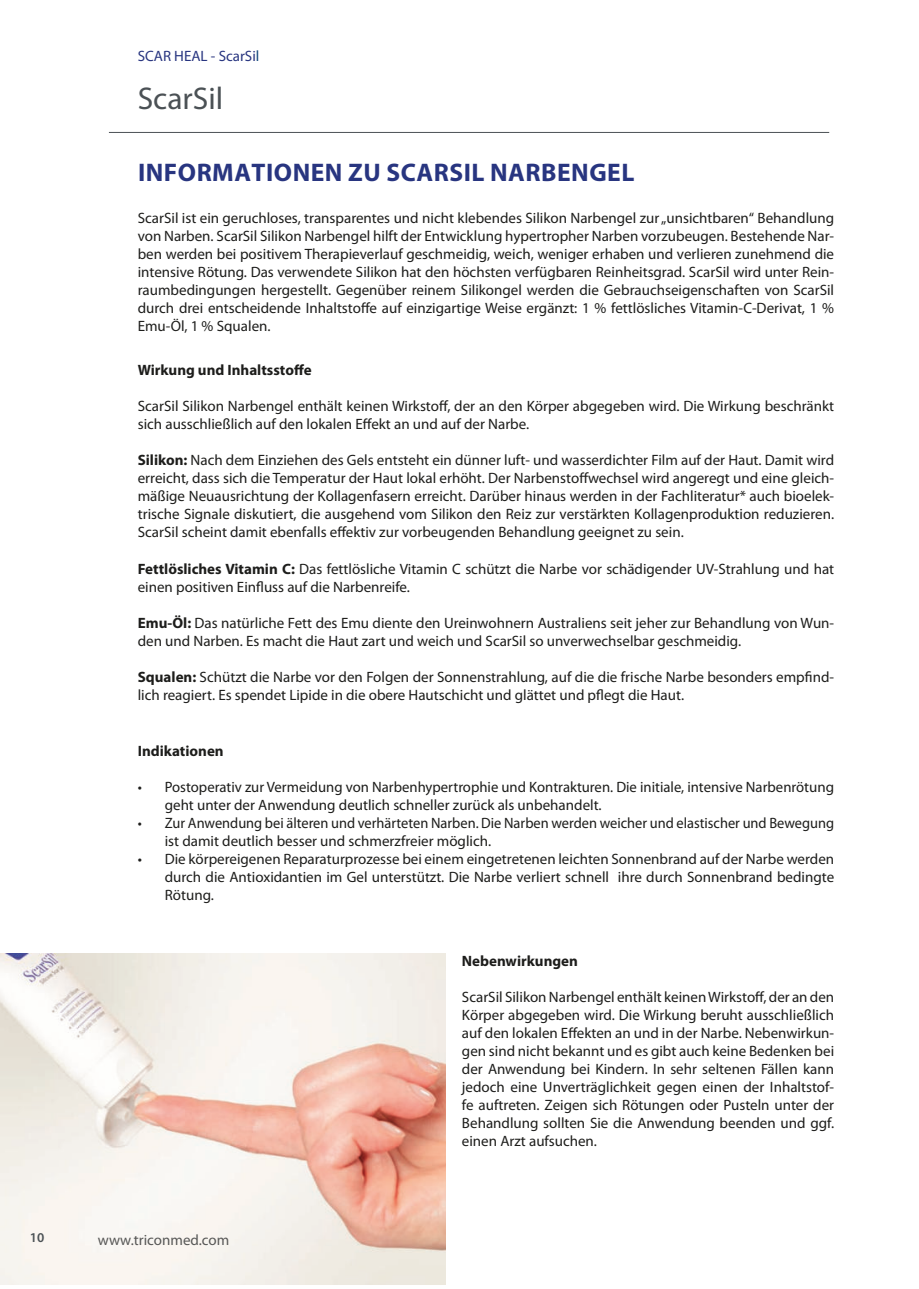
<style>
.page{position:relative;width:919px;height:1289px;background:#fff}
.page>*{position:absolute;margin:0;border:0;box-sizing:border-box;transform-origin:0 0}
.t1{font:31.5px "Myriad Pro";color:#4b5155}
.t2{font:700 25.5px "Myriad Pro";letter-spacing:.02em;color:#283580}
.t3{font:15px/18px "Myriad Pro";color:#1d1d1b}
.t4{font:15px/18px "Myriad Pro";color:#1d1d1b;scale:.96 1}
.t5{font:700 15px "Myriad Pro";color:#1d1d1b}
.t6{font:15px "Myriad Pro";color:#575756}
.t7{font:15px "Myriad Pro";color:#283580}
.t8{font:600 13.5px "Myriad Pro";color:#4b5155}
.s1{color:#0f467b}
.s2{font-weight:700}
</style>
<div class="page">
<hr style="left:109px;top:132px;width:720px;height:1px;background:#4b5155">
<img style="left:0;top:953px;width:445px;height:331px">
<p class="t7" style="left:138px;top:48px;width:123px">SCAR HEAL - ScarSi<span class="s1">l</span></p>
<h1 class="t1" style="left:138px;top:83px;width:87px">ScarSil</h1>
<h2 class="t2" style="left:138px;top:159px;width:498px">INFORMATIONEN ZU SCARSIL NARBENGEL</h2>
<p class="t3" style="left:138px;top:209px;width:698px;text-align:justify">ScarSil ist ein geruchloses, transparentes und nicht klebendes Silikon Narbengel zur „unsichtbaren“ Behandlung von Narben. ScarSil Silikon Narbengel hilft der Entwicklung hypertropher Narben vorzubeugen. Bestehende Nar&shy;ben werden bei positivem Therapieverlauf geschmeidig, weich, weniger erhaben und verlieren zunehmend die intensive Rötung. Das verwendete Silikon hat den höchsten verfügbaren Reinheitsgrad. ScarSil wird unter Rein&shy;raumbedingungen hergestellt. Gegenüber reinem Silikongel werden die Gebrauchseigenschaften von ScarSil durch drei entscheidende Inhaltstoffe auf einzigartige Weise ergänzt: 1 % fettlösliches Vitamin-C-Derivat, 1 % Emu-Öl, 1 % Squalen.</p>
<p class="t5" style="left:138px;top:362px;width:175px">Wirkung und Inhaltsstoffe</p>
<p class="t3" style="left:138px;top:398px;width:698px">ScarSil Silikon Narbengel enthält keinen Wirkstoff, der an den Körper abgegeben wird. Die Wirkung beschränkt sich ausschließlich auf den lokalen Effekt an und auf der Narbe.</p>
<p class="t3" style="left:138px;top:452px;width:698px;text-align:justify"><span class="s2">Silikon:</span> Nach dem Einziehen des Gels entsteht ein dünner luft- und wasserdichter Film auf der Haut. Damit wird erreicht, dass sich die Temperatur der Haut lokal erhöht. Der Narbenstoffwechsel wird angeregt und eine gleich&shy;mäßige Neuausrichtung der Kollagenfasern erreicht. Darüber hinaus werden in der Fachliteratur* auch bioelek&shy;trische Signale diskutiert, die ausgehend vom Silikon den Reiz zur verstärkten Kollagenproduktion reduzieren.<br>ScarSil scheint damit ebenfalls effektiv zur vorbeugenden Behandlung geeignet zu sein.</p>
<p class="t3" style="left:138px;top:560px;width:697px"><span class="s2">Fettlösliches Vitamin C:</span> Das fettlösliche Vitamin C schützt die Narbe vor schädigender UV-Strahlung und hat einen positiven Einfluss auf die Narbenreife.</p>
<p class="t3" style="left:138px;top:614px;width:698px"><span class="s2">Emu-Öl:</span> Das natürliche Fett des Emu diente den Ureinwohnern Australiens seit jeher zur Behandlung von Wun&shy;den und Narben. Es macht die Haut zart und weich und ScarSil so unverwechselbar geschmeidig.</p>
<p class="t3" style="left:138px;top:668px;width:698px"><span class="s2">Squalen:</span> Schützt die Narbe vor den Folgen der Sonnenstrahlung, auf die die frische Narbe besonders empfind&shy;lich reagiert. Es spendet Lipide in die obere Hautschicht und glättet und pflegt die Haut.</p>
<p class="t5" style="left:138px;top:743px;width:87px">Indikationen</p>
<p class="t3" style="left:165px;top:778px;width:671px;text-indent:-27px">• Postoperativ zur Vermeidung von Narbenhypertrophie und Kontrakturen. Die initiale, intensive Narbenrötung geht unter der Anwendung deutlich schneller zurück als unbehandelt.</p>
<p class="t4" style="left:165px;top:814px;width:698px;text-indent:-27px">• Zur Anwendung bei älteren und verhärteten Narben. Die Narben werden weicher und elastischer und Bewegung ist damit deutlich besser und schmerzfreier möglich.</p>
<p class="t3" style="left:165px;top:850px;width:671px;text-align:justify;text-indent:-27px">• Die körpereigenen Reparaturprozesse bei einem eingetretenen leichten Sonnenbrand auf der Narbe werden durch die Antioxidantien im Gel unterstützt. Die Narbe verliert schnell ihre durch Sonnenbrand bedingte Rötung.</p>
<p class="t8" style="left:30px;top:1229px;width:16px">10</p>
<p class="t6" style="left:98px;top:1232px;width:133px">www.triconmed.com</p>
<p class="t5" style="left:462px;top:953px;width:117px">Nebenwirkungen</p>
<p class="t3" style="left:462px;top:988px;width:374px;text-align:justify">ScarSil Silikon Narbengel enthält keinen Wirkstoff, der an den Körper abgegeben wird. Die Wirkung beruht ausschließlich auf den lokalen Effekten an und in der Narbe. Nebenwirkun&shy;gen sind nicht bekannt und es gibt auch keine Bedenken bei der Anwendung bei Kindern. In sehr seltenen Fällen kann jedoch eine Unverträglichkeit gegen einen der Inhaltstof&shy;fe auftreten. Zeigen sich Rötungen oder Pusteln unter der Behandlung sollten Sie die Anwendung beenden und ggf. einen Arzt aufsuchen.</p>
</div>
